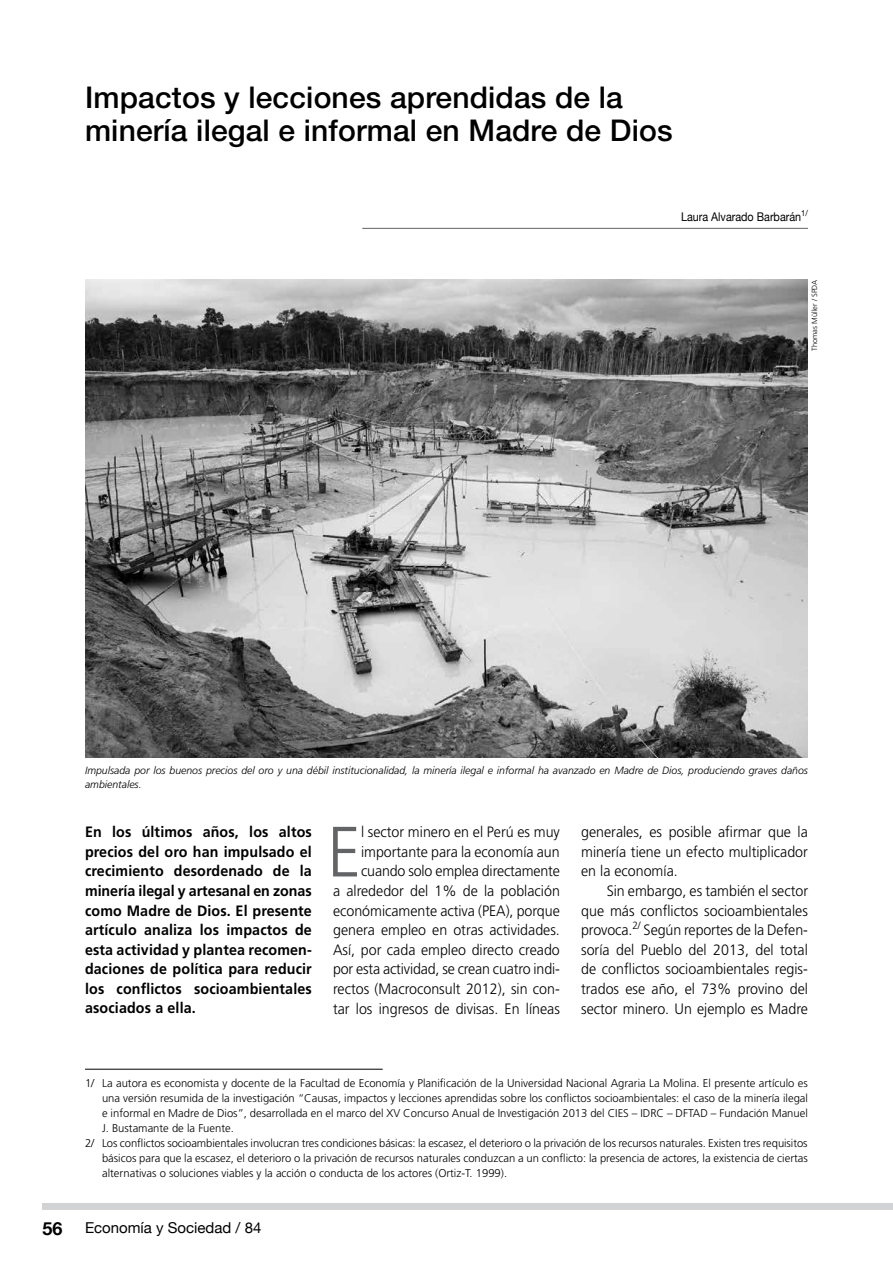
<style>
.page{position:relative;width:893px;height:1263px;background:#fff}
.page>*{position:absolute;margin:0;border:0;box-sizing:border-box;transform-origin:0 0}
.t1{font:300 71.1px "Frutiger";color:#636466;scale:.95 1}
.t2{font:500 30px/33px "Helvetica Neue";letter-spacing:.005em;color:#000}
.t3{font:700 18px "Helvetica Neue";color:#000}
.t4{font:300 15px/19.5px "Frutiger";color:#000;text-align:justify;scale:.95 1}
.t5{font:700 15px/19.5px "Frutiger";letter-spacing:.01em;color:#000;text-align:justify;scale:.95 1}
.t6{font:15px "Helvetica Neue";color:#000}
.t7{font:12px "Helvetica Neue";color:#000;scale:.9 1}
.t8{font:300 11.25px "Frutiger";color:#000}
.t9{font:italic 300 10.5px/13.5px "Frutiger";color:#000}
.t10{font:300 7.5px "Frutiger";color:#000}
</style>
<div class="page">
<div style="left:43px;top:1203px;width:850px;height:7px;background:#d1d3d4"></div>
<hr style="left:85px;top:1069px;width:298px;height:1px;background:#000">
<img style="left:85px;top:280px;width:723px;height:478px">
<hr style="left:362px;top:228px;width:446px;height:1px;background:#636466">
<h2 class="t2" style="left:85px;top:81px;width:589px">Impactos y lecciones aprendidas de la minería ilegal e informal en Madre de Dios</h2>
<p class="t7" style="left:681px;top:210px;width:143px">Laura Alvarado Barbarán<sup>1/</sup></p>
<p class="t10" style="left:810px;top:351px;width:73px;rotate:-90deg">Thomas Müller / SPDA</p>
<p class="t9" style="left:85px;top:764px;width:724px">Impulsada por los buenos precios del oro y una débil institucionalidad, la minería ilegal e informal ha avanzado en Madre de Dios, produciendo graves daños ambientales.</p>
<h1 class="t1" style="left:327px;top:812px;width:37px">E</h1>
<p class="t4" style="left:333px;top:822px;width:240px;text-align:right">l sector minero en el Perú es muy importante para la economía aun cuando solo emplea directamente<br>a alrededor del 1% de la población económicamente activa (PEA), porque genera empleo en otras actividades.<br>Así, por cada empleo directo creado por esta actividad, se crean cuatro indi&shy;rectos (Macroconsult 2012), sin con&shy;tar los ingresos de divisas. En líneas</p>
<h3 class="t4" style="left:581px;top:822px;width:240px">generales, es posible afirmar que la minería tiene un efecto multiplicador en la economía.</h3>
<p class="t5" style="left:85px;top:822px;width:240px">En los últimos años, los altos precios del oro han impulsado el crecimiento desordenado de la minería ilegal y artesanal en zonas como Madre de Dios. El presente artículo analiza los impactos de esta actividad y plantea recomen&shy;daciones de política para reducir los conflictos socioambientales asociados a ella.</p>
<p class="t4" style="left:581px;top:881px;width:240px;text-indent:26px">Sin embargo, es también el sector que más conflictos socioambientales provoca.<sup>2/</sup> Según reportes de la Defen&shy;soría del Pueblo del 2013, del total de conflictos socioambientales regis&shy;trados ese año, el 73% provino del sector minero. Un ejemplo es Madre</p>
<p class="t8" style="left:85px;top:1076px;width:724px">1/ La autora es economista y docente de la Facultad de Economía y Planificación de la Universidad Nacional Agraria La Molina. El presente artículo es</p>
<p class="t8" style="left:102px;top:1091px;width:707px">una versión resumida de la investigación “Causas, impactos y lecciones aprendidas sobre los conflictos socioambientales: el caso de la minería ilegal</p>
<p class="t8" style="left:102px;top:1106px;width:707px">e informal en Madre de Dios”, desarrollada en el marco del XV Concurso Anual de Investigación 2013 del CIES – IDRC – DFTAD – Fundación Manuel</p>
<p class="t8" style="left:102px;top:1121px;width:133px">J. Bustamante de la Fuente.</p>
<p class="t8" style="left:85px;top:1136px;width:724px">2/ Los conflictos socioambientales involucran tres condiciones básicas: la escasez, el deterioro o la privación de los recursos naturales. Existen tres requisitos</p>
<p class="t8" style="left:102px;top:1151px;width:707px">básicos para que la escasez, el deterioro o la privación de recursos naturales conduzcan a un conflicto: la presencia de actores, la existencia de ciertas</p>
<p class="t8" style="left:102px;top:1166px;width:407px">alternativas o soluciones viables y la acción o conducta de los actores (Ortiz-T. 1999).</p>
<h3 class="t3" style="left:43px;top:1217px;width:22px">56</h3>
<h3 class="t6" style="left:85px;top:1218px;width:178px">Economía y Sociedad / 84</h3>
</div>
